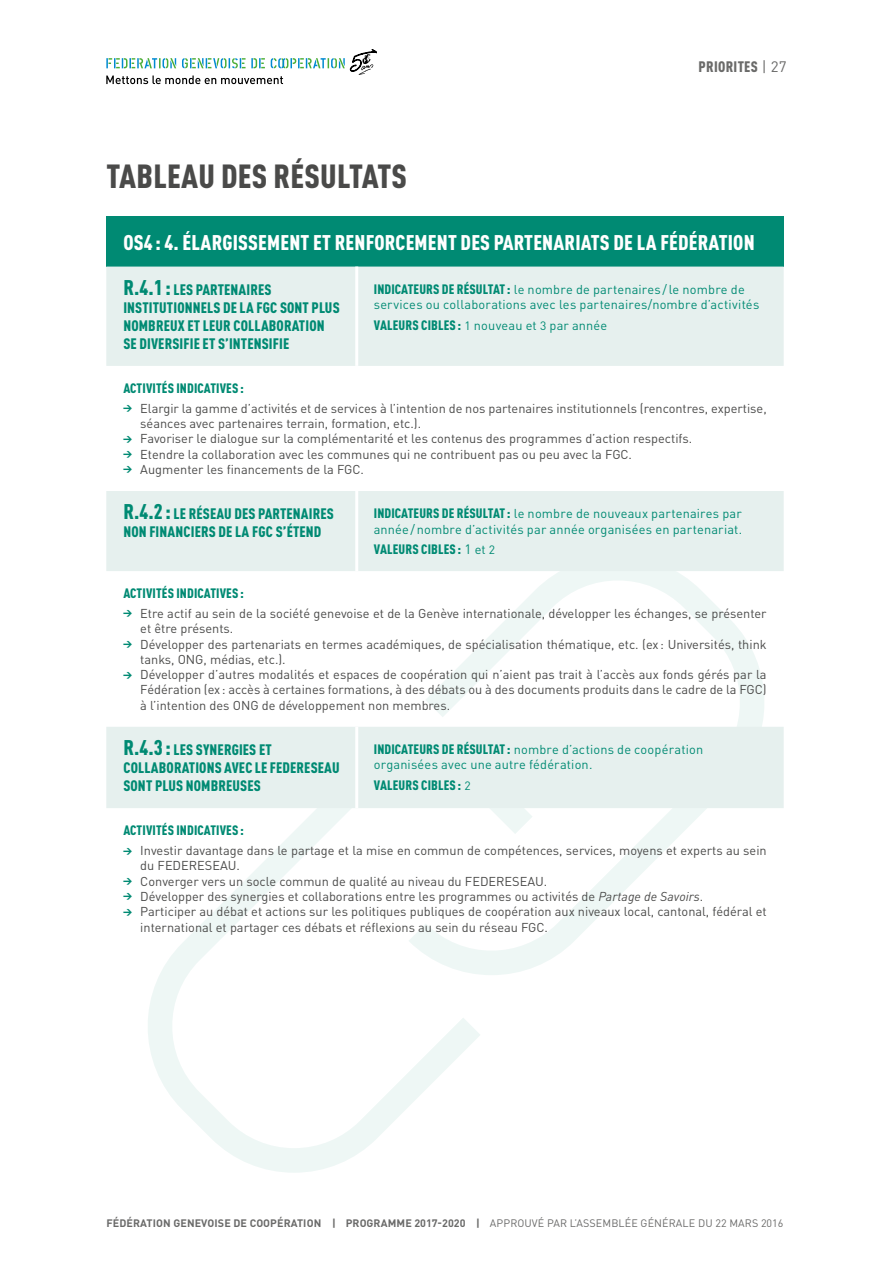
<style>
.page{position:relative;width:893px;height:1263px;background:#fff}
.page>*{position:absolute;margin:0;border:0;box-sizing:border-box;transform-origin:0 0}
.t1{font:900 condensed 33px "DINOT";letter-spacing:.01em;color:#4a4a49}
.t2{font:900 condensed 21px "DINOT";letter-spacing:.01em;color:#fff}
.t3{font:900 condensed 15px/18px "DINOT";letter-spacing:.01em;color:#008a73}
.t4{font:900 condensed 15px "DINOT";letter-spacing:.02em;color:#6a6a69}
.t5{font:900 condensed 13.5px "DINOT";letter-spacing:.01em;color:#008a73}
.t6{font:12.75px "DINOT";color:#4a4a49}
.t7{font:12.75px/15.3px "DINOT";letter-spacing:.015em;color:#008a73}
.t8{font:700 10.8px "DINOT";letter-spacing:.01em;color:#6a6a69}
.s1{font-weight:400;font-stretch:normal}
.s2{font-size:21px}
.s3{font-weight:900;font-stretch:condensed;font-size:13.5px}
.s4{font-size:12px}
.s5{font-family:"DIN";font-weight:900;font-size:9px;color:#008a73}
.s6{font-weight:400;font-stretch:normal;font-size:12.75px}
.s7{font-weight:400;font-stretch:normal;font-size:12px}
.s8{font-style:italic}
.s9{font-weight:400}
</style>
<div class="page">
<svg style="left:106px;top:49px;width:271px;height:35px"></svg>
<svg style="left:533px;top:808px;width:174px;height:159px"></svg>
<svg style="left:148px;top:808px;width:385px;height:365px"></svg>
<div style="left:106px;top:216px;width:678px;height:51px;background:#008a73"></div>
<svg style="left:106px;top:267px;width:678px;height:541px;fill:#eef7f5"></svg>
<hr style="left:355px;top:267px;width:3px;height:99px;background:#fff">
<hr style="left:355px;top:491px;width:3px;height:80px;background:#fff">
<hr style="left:355px;top:727px;width:3px;height:81px;background:#fff">
<h1 class="t1" style="left:106px;top:155px;width:302px">TABLEAU DES RÉSULTATS</h1>
<p class="t4" style="left:699px;top:57px;width:90px">PRIORITES <span class="s1">| 27</span></p>
<h2 class="t2" style="left:123px;top:229px;width:633px">OS4 : 4. ÉLARGISSEMENT ET RENFORCEMENT DES PARTENARIATS DE LA FÉDÉRATION</h2>
<p class="t3" style="left:123px;top:280px;width:218px"><span class="s2">R.4.1 :</span> LES PARTENAIRES<br>INSTITUTIONNELS DE LA FGC SONT PLUS<br>NOMBREUX ET LEUR COLLABORATION<br>SE DIVERSIFIE ET S’INTENSIFIE</p>
<p class="t7" style="left:374px;top:281px;width:387px"><span class="s3">INDICATEURS DE RÉSULTAT :</span> le nombre de partenaires /le nombre de services ou collaborations avec les partenaires/nombre d’activités</p>
<p class="t7" style="left:374px;top:317px;width:235px"><span class="s3">VALEURS CIBLES :</span> <span class="s4">1</span> nouveau et <span class="s4">3</span> par année</p>
<p class="t5" style="left:123px;top:380px;width:122px">ACTIVITÉS INDICATIVES :</p>
<p class="t6" style="left:123px;top:400px;width:645px"><span class="s5">&gt;</span> Elargir la gamme d’activités et de services à l’intention de nos partenaires institutionnels (rencontres, expertise,</p>
<p class="t6" style="left:140px;top:415px;width:282px">séances avec partenaires terrain, formation, etc.).</p>
<p class="t6" style="left:123px;top:431px;width:570px"><span class="s5">&gt;</span> Favoriser le dialogue sur la complémentarité et les contenus des programmes d’action respectifs.</p>
<p class="t6" style="left:123px;top:446px;width:510px"><span class="s5">&gt;</span> Etendre la collaboration avec les communes qui ne contribuent pas ou peu avec la FGC.</p>
<p class="t6" style="left:123px;top:461px;width:242px"><span class="s5">&gt;</span> Augmenter les financements de la FGC.</p>
<p class="t3" style="left:123px;top:505px;width:212px"><span class="s2">R.4.2 :</span> LE RÉSEAU DES PARTENAIRES<br>NON FINANCIERS DE LA FGC S’ÉTEND</p>
<p class="t7" style="left:374px;top:506px;width:370px"><span class="s3">INDICATEURS DE RÉSULTAT :</span> le nombre de nouveaux partenaires par année/nombre d’activités par année organisées en partenariat.</p>
<p class="t5" style="left:374px;top:541px;width:123px">VALEURS CIBLES : <span class="s1">1</span> <span class="s6">et</span> <span class="s7">2</span></p>
<p class="t5" style="left:123px;top:585px;width:122px">ACTIVITÉS INDICATIVES :</p>
<p class="t6" style="left:123px;top:605px;width:645px"><span class="s5">&gt;</span> Etre actif au sein de la société genevoise et de la Genève internationale, développer les échanges, se présenter</p>
<p class="t6" style="left:140px;top:621px;width:94px">et être présents.</p>
<p class="t6" style="left:123px;top:636px;width:645px"><span class="s5">&gt;</span> Développer des partenariats en termes académiques, de spécialisation thématique, etc. (ex : Universités, think</p>
<p class="t6" style="left:140px;top:651px;width:147px">tanks, ONG, médias, etc.).</p>
<p class="t6" style="left:123px;top:667px;width:645px"><span class="s5">&gt;</span> Développer d’autres modalités et espaces de coopération qui n’aient pas trait à l’accès aux fonds gérés par la</p>
<p class="t6" style="left:140px;top:682px;width:628px">Fédération (ex : accès à certaines formations, à des débats ou à des documents produits dans le cadre de la FGC)</p>
<p class="t6" style="left:140px;top:697px;width:311px">à l’intention des ONG de développement non membres.</p>
<p class="t3" style="left:123px;top:740px;width:218px"><span class="s2">R.4.3 :</span> LES SYNERGIES ET<br>COLLABORATIONS AVEC LE FEDERESEAU<br>SONT PLUS NOMBREUSES</p>
<p class="t7" style="left:374px;top:742px;width:331px"><span class="s3">INDICATEURS DE RÉSULTAT :</span> nombre d’actions de coopération organisées avec une autre fédération.</p>
<p class="t5" style="left:374px;top:777px;width:98px">VALEURS CIBLES : <span class="s7">2</span></p>
<p class="t5" style="left:123px;top:822px;width:122px">ACTIVITÉS INDICATIVES :</p>
<p class="t6" style="left:123px;top:842px;width:645px"><span class="s5">&gt;</span> Investir davantage dans le partage et la mise en commun de compétences, services, moyens et experts au sein</p>
<p class="t6" style="left:140px;top:858px;width:101px">du FEDERESEAU.</p>
<p class="t6" style="left:123px;top:873px;width:426px"><span class="s5">&gt;</span> Converger vers un socle commun de qualité au niveau du FEDERESEAU.</p>
<p class="t6" style="left:123px;top:888px;width:581px"><span class="s5">&gt;</span> Développer des synergies et collaborations entre les programmes ou activités de <span class="s8">Partage de Savoirs</span>.</p>
<p class="t6" style="left:123px;top:904px;width:645px"><span class="s5">&gt;</span> Participer au débat et actions sur les politiques publiques de coopération aux niveaux local, cantonal, fédéral et</p>
<p class="t6" style="left:140px;top:919px;width:409px">international et partager ces débats et réflexions au sein du réseau FGC.</p>
<p class="t8" style="left:106px;top:1216px;width:679px">FÉDÉRATION GENEVOISE DE COOPÉRATION | PROGRAMME 2017-2020 | <span class="s9">APPROUVÉ PAR L’ASSEMBLÉE GÉNÉRALE DU 22 MARS 2016</span></p>
</div>
